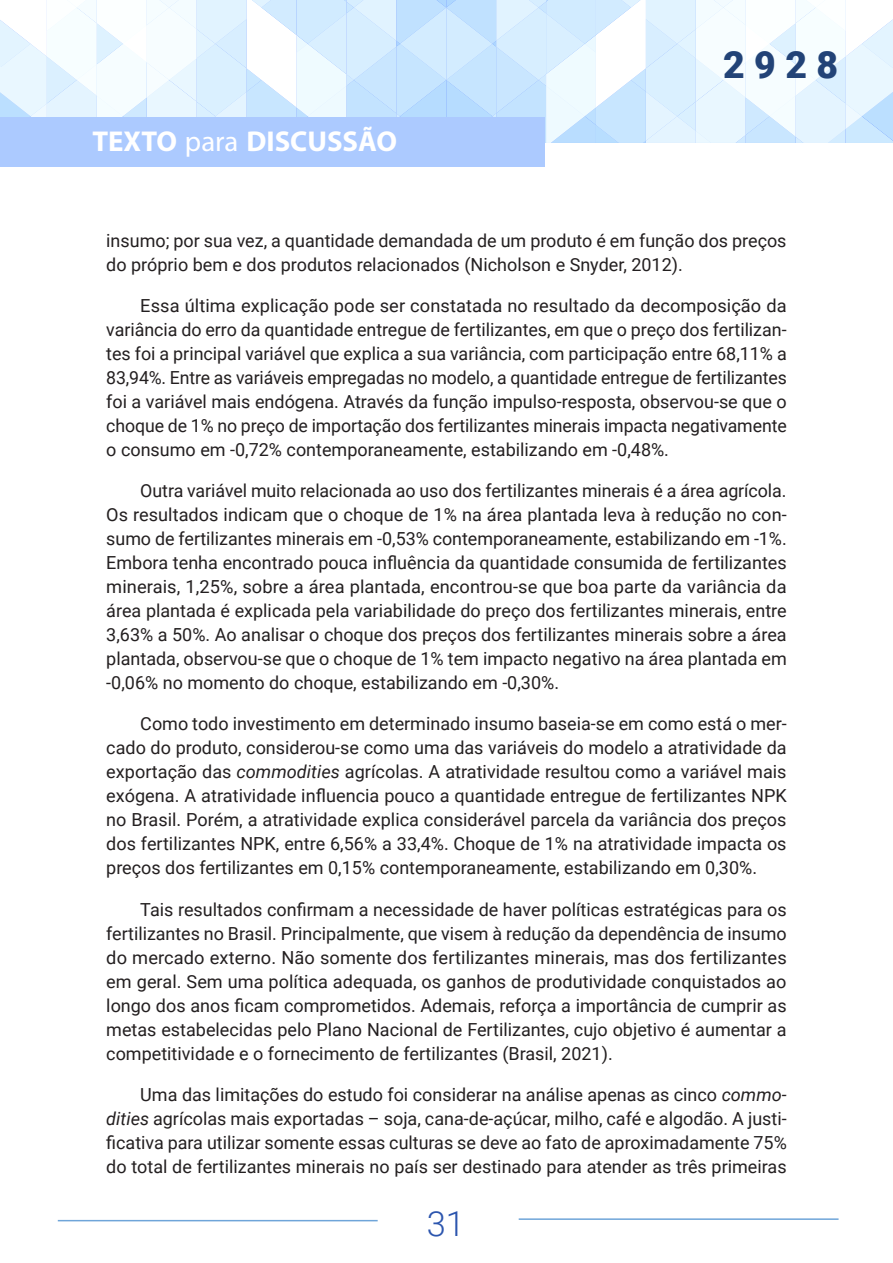
<style>
.page{position:relative;width:893px;height:1263px;background:#fff}
.page>*{position:absolute;margin:0;border:0;box-sizing:border-box;transform-origin:0 0}
.t1{font:900 37.5px "Roboto";color:#224377}
.t2{font:300 34.5px "Roboto";color:#2c55ae}
.t3{font:700 28.8px "Myriad Pro";color:#fff}
.texto_corrido{font:18px/24px "Roboto";color:#231f20;text-align:justify}
.s1{font-weight:400}
.s2{font-style:italic}
</style>
<div class="page">
<svg style="left:0;top:0;width:893px;height:143px"></svg>
<div style="left:0;top:118px;width:545px;height:49px;background:#accaff"></div>
<hr style="left:519px;top:1218px;width:319px;height:2px;background:#6fa5d9">
<hr style="left:58px;top:1220px;width:320px;height:1px;background:#6fa5d9">
<h3 class="t3" style="left:92px;top:122px;width:306px">TEXTO <span class="s1">para</span> DISCUSSÃO</h3>
<h1 class="t1" style="left:723px;top:38px;width:116px">2928</h1>
<p class="texto_corrido" style="left:106px;top:228px;width:682px">insumo; por sua vez, a quantidade demandada de um produto é em função dos preços do próprio bem e dos produtos relacionados (Nicholson e Snyder, 2012).</p>
<p class="texto_corrido" style="left:106px;top:293px;width:682px;text-indent:34px">Essa última explicação pode ser constatada no resultado da decomposição da variância do erro da quantidade entregue de fertilizantes, em que o preço dos fertilizan&shy;tes foi a principal variável que explica a sua variância, com participação entre 68,11% a 83,94%. Entre as variáveis empregadas no modelo, a quantidade entregue de fertilizantes foi a variável mais endógena. Através da função impulso-resposta, observou-se que o choque de 1% no preço de importação dos fertilizantes minerais impacta negativamente o consumo em -0,72% contemporaneamente, estabilizando em -0,48%.</p>
<p class="texto_corrido" style="left:106px;top:478px;width:682px;text-indent:34px">Outra variável muito relacionada ao uso dos fertilizantes minerais é a área agrícola.<br>Os resultados indicam que o choque de 1% na área plantada leva à redução no con&shy;sumo de fertilizantes minerais em -0,53% contemporaneamente, estabilizando em -1%.<br>Embora tenha encontrado pouca influência da quantidade consumida de fertilizantes minerais, 1,25%, sobre a área plantada, encontrou-se que boa parte da variância da área plantada é explicada pela variabilidade do preço dos fertilizantes minerais, entre 3,63% a 50%. Ao analisar o choque dos preços dos fertilizantes minerais sobre a área plantada, observou-se que o choque de 1% tem impacto negativo na área plantada em -0,06% no momento do choque, estabilizando em -0,30%.</p>
<p class="texto_corrido" style="left:106px;top:711px;width:682px;text-indent:34px">Como todo investimento em determinado insumo baseia-se em como está o mer&shy;cado do produto, considerou-se como uma das variáveis do modelo a atratividade da exportação das <span class="s2">commodities</span> agrícolas. A atratividade resultou como a variável mais exógena. A atratividade influencia pouco a quantidade entregue de fertilizantes NPK no Brasil. Porém, a atratividade explica considerável parcela da variância dos preços dos fertilizantes NPK, entre 6,56% a 33,4%. Choque de 1% na atratividade impacta os preços dos fertilizantes em 0,15% contemporaneamente, estabilizando em 0,30%.</p>
<p class="texto_corrido" style="left:106px;top:896px;width:682px;text-indent:34px">Tais resultados confirmam a necessidade de haver políticas estratégicas para os fertilizantes no Brasil. Principalmente, que visem à redução da dependência de insumo do mercado externo. Não somente dos fertilizantes minerais, mas dos fertilizantes em geral. Sem uma política adequada, os ganhos de produtividade conquistados ao longo dos anos ficam comprometidos. Ademais, reforça a importância de cumprir as metas estabelecidas pelo Plano Nacional de Fertilizantes, cujo objetivo é aumentar a competitividade e o fornecimento de fertilizantes (Brasil, 2021).</p>
<p class="texto_corrido" style="left:106px;top:1081px;width:682px;text-indent:34px">Uma das limitações do estudo foi considerar na análise apenas as cinco <span class="s2">commo&shy;dities</span> agrícolas mais exportadas – soja, cana-de-açúcar, milho, café e algodão. A justi&shy;ficativa para utilizar somente essas culturas se deve ao fato de aproximadamente 75% do total de fertilizantes minerais no país ser destinado para atender as três primeiras</p>
<h2 class="t2" style="left:427px;top:1200px;width:40px">31</h2>
</div>
